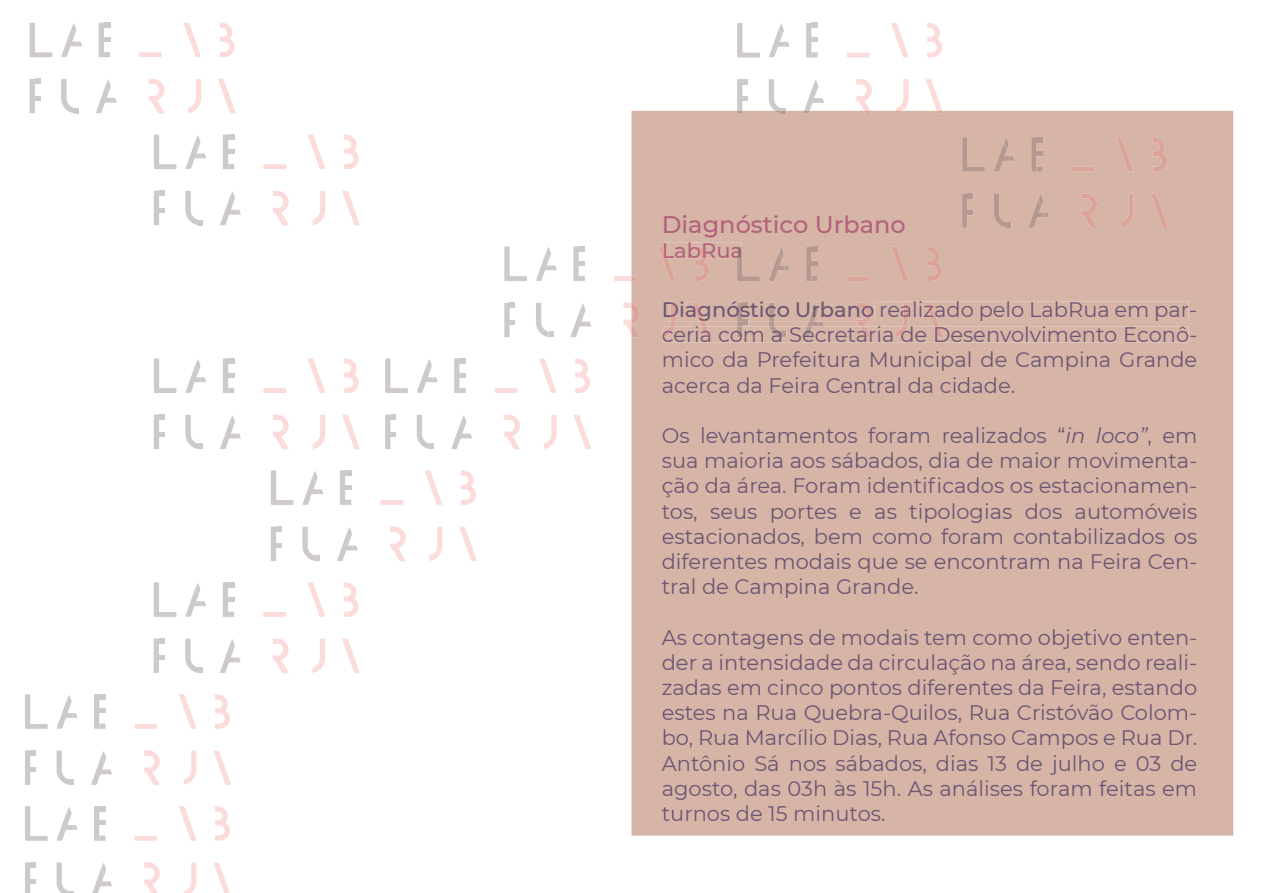
<style>
.page{position:relative;width:1263px;height:893px;background:#fff}
.page>*{position:absolute;margin:0;border:0;box-sizing:border-box;transform-origin:0 0}
.t1{font:500 24px "Montserrat";color:#b2627b}
.t2{font:21px/25.2px "Montserrat";color:#6b5674;text-align:justify}
.t3{font:500 21px "Montserrat";color:#b2627b}
.s1{font-weight:500;color:#875774}
.s2{color:#875774}
.s3{font-style:italic}
</style>
<div class="page">
<div style="left:631px;top:111px;width:602px;height:724px;background:#d6b5a7"></div>
<svg style="left:30px;top:23px;width:23px;height:34px"></svg>
<svg style="left:99px;top:23px;width:11px;height:34px"></svg>
<svg style="left:30px;top:79px;width:11px;height:34px"></svg>
<svg style="left:61px;top:79px;width:18px;height:34px"></svg>
<svg style="left:96px;top:79px;width:21px;height:34px"></svg>
<svg style="left:61px;top:23px;width:21px;height:34px"></svg>
<svg style="left:220px;top:23px;width:15px;height:34px"></svg>
<svg style="left:149px;top:79px;width:15px;height:35px"></svg>
<svg style="left:188px;top:79px;width:13px;height:34px"></svg>
<svg style="left:183px;top:23px;width:18px;height:34px"></svg>
<svg style="left:218px;top:79px;width:18px;height:34px"></svg>
<svg style="left:139px;top:52px;width:23px;height:5px"></svg>
<svg style="left:154px;top:135px;width:23px;height:34px"></svg>
<svg style="left:223px;top:135px;width:11px;height:34px"></svg>
<svg style="left:154px;top:191px;width:11px;height:34px"></svg>
<svg style="left:185px;top:191px;width:18px;height:34px"></svg>
<svg style="left:220px;top:191px;width:21px;height:34px"></svg>
<svg style="left:185px;top:135px;width:21px;height:34px"></svg>
<svg style="left:344px;top:135px;width:15px;height:34px"></svg>
<svg style="left:273px;top:191px;width:16px;height:35px"></svg>
<svg style="left:313px;top:191px;width:12px;height:34px"></svg>
<svg style="left:308px;top:135px;width:17px;height:34px"></svg>
<svg style="left:342px;top:191px;width:18px;height:34px"></svg>
<svg style="left:263px;top:164px;width:23px;height:5px"></svg>
<svg style="left:154px;top:358px;width:23px;height:35px"></svg>
<svg style="left:223px;top:358px;width:11px;height:35px"></svg>
<svg style="left:154px;top:415px;width:11px;height:34px"></svg>
<svg style="left:185px;top:415px;width:18px;height:34px"></svg>
<svg style="left:220px;top:415px;width:21px;height:34px"></svg>
<svg style="left:185px;top:359px;width:21px;height:34px"></svg>
<svg style="left:344px;top:358px;width:15px;height:35px"></svg>
<svg style="left:273px;top:415px;width:16px;height:34px"></svg>
<svg style="left:313px;top:415px;width:12px;height:34px"></svg>
<svg style="left:308px;top:358px;width:17px;height:35px"></svg>
<svg style="left:342px;top:415px;width:18px;height:34px"></svg>
<svg style="left:263px;top:388px;width:23px;height:5px"></svg>
<svg style="left:385px;top:358px;width:23px;height:35px"></svg>
<svg style="left:454px;top:358px;width:12px;height:35px"></svg>
<div style="left:459px;top:358px;width:7px;height:6px;background:#cec9ca"></div>
<svg style="left:385px;top:415px;width:11px;height:34px"></svg>
<svg style="left:417px;top:415px;width:17px;height:34px"></svg>
<svg style="left:451px;top:415px;width:21px;height:34px"></svg>
<svg style="left:417px;top:359px;width:21px;height:34px"></svg>
<svg style="left:575px;top:358px;width:15px;height:35px"></svg>
<svg style="left:504px;top:415px;width:16px;height:34px"></svg>
<svg style="left:544px;top:415px;width:13px;height:34px"></svg>
<svg style="left:539px;top:358px;width:18px;height:35px"></svg>
<svg style="left:574px;top:415px;width:17px;height:34px"></svg>
<svg style="left:495px;top:388px;width:23px;height:5px"></svg>
<svg style="left:504px;top:246px;width:23px;height:35px"></svg>
<svg style="left:573px;top:246px;width:12px;height:35px"></svg>
<svg style="left:504px;top:303px;width:11px;height:34px"></svg>
<svg style="left:536px;top:303px;width:17px;height:34px"></svg>
<svg style="left:570px;top:303px;width:21px;height:34px"></svg>
<svg style="left:536px;top:247px;width:21px;height:34px"></svg>
<svg style="left:623px;top:303px;width:16px;height:34px"></svg>
<svg style="left:614px;top:276px;width:23px;height:5px"></svg>
<svg style="left:658px;top:242px;width:102px;height:39px;background:#d5b2a5"></svg>
<svg style="left:806px;top:246px;width:12px;height:35px"></svg>
<div style="left:811px;top:246px;width:7px;height:6px;background:#b59991"></div>
<svg style="left:769px;top:247px;width:21px;height:34px"></svg>
<svg style="left:927px;top:246px;width:15px;height:35px"></svg>
<svg style="left:891px;top:246px;width:17px;height:35px"></svg>
<svg style="left:663px;top:301px;width:525px;height:41px;background:#d5b4a7"></svg>
<svg style="left:847px;top:276px;width:23px;height:5px"></svg>
<svg style="left:737px;top:23px;width:23px;height:34px"></svg>
<svg style="left:806px;top:23px;width:12px;height:35px"></svg>
<svg style="left:737px;top:79px;width:11px;height:35px"></svg>
<svg style="left:769px;top:79px;width:17px;height:35px"></svg>
<svg style="left:803px;top:80px;width:21px;height:34px"></svg>
<svg style="left:769px;top:23px;width:21px;height:34px"></svg>
<svg style="left:927px;top:23px;width:15px;height:34px"></svg>
<svg style="left:856px;top:79px;width:16px;height:35px"></svg>
<svg style="left:896px;top:79px;width:13px;height:34px"></svg>
<svg style="left:891px;top:23px;width:17px;height:35px"></svg>
<svg style="left:925px;top:79px;width:18px;height:35px"></svg>
<svg style="left:847px;top:53px;width:23px;height:4px"></svg>
<svg style="left:962px;top:137px;width:23px;height:35px"></svg>
<svg style="left:1031px;top:137px;width:12px;height:35px"></svg>
<svg style="left:962px;top:193px;width:11px;height:35px"></svg>
<svg style="left:994px;top:193px;width:17px;height:35px"></svg>
<svg style="left:1028px;top:194px;width:21px;height:34px"></svg>
<svg style="left:994px;top:137px;width:21px;height:35px"></svg>
<svg style="left:1152px;top:137px;width:15px;height:35px"></svg>
<svg style="left:1081px;top:193px;width:16px;height:35px"></svg>
<svg style="left:1121px;top:193px;width:13px;height:35px"></svg>
<svg style="left:1116px;top:137px;width:17px;height:35px"></svg>
<svg style="left:1150px;top:193px;width:18px;height:35px"></svg>
<svg style="left:1072px;top:167px;width:23px;height:5px"></svg>
<svg style="left:271px;top:470px;width:23px;height:35px"></svg>
<svg style="left:340px;top:470px;width:11px;height:35px"></svg>
<svg style="left:271px;top:526px;width:11px;height:35px"></svg>
<svg style="left:302px;top:527px;width:18px;height:34px"></svg>
<svg style="left:337px;top:527px;width:21px;height:34px"></svg>
<svg style="left:302px;top:471px;width:21px;height:34px"></svg>
<svg style="left:461px;top:470px;width:15px;height:35px"></svg>
<svg style="left:390px;top:527px;width:16px;height:34px"></svg>
<svg style="left:430px;top:527px;width:12px;height:34px"></svg>
<svg style="left:425px;top:470px;width:17px;height:35px"></svg>
<svg style="left:459px;top:527px;width:18px;height:34px"></svg>
<svg style="left:380px;top:500px;width:23px;height:5px"></svg>
<svg style="left:154px;top:582px;width:23px;height:35px"></svg>
<svg style="left:223px;top:582px;width:11px;height:35px"></svg>
<svg style="left:154px;top:638px;width:11px;height:35px"></svg>
<svg style="left:185px;top:638px;width:18px;height:35px"></svg>
<svg style="left:220px;top:639px;width:21px;height:34px"></svg>
<svg style="left:185px;top:583px;width:21px;height:34px"></svg>
<svg style="left:344px;top:582px;width:15px;height:35px"></svg>
<svg style="left:273px;top:638px;width:15px;height:35px"></svg>
<svg style="left:312px;top:639px;width:13px;height:34px"></svg>
<svg style="left:308px;top:582px;width:17px;height:35px"></svg>
<svg style="left:342px;top:638px;width:18px;height:35px"></svg>
<svg style="left:263px;top:612px;width:23px;height:5px"></svg>
<svg style="left:25px;top:694px;width:23px;height:35px"></svg>
<svg style="left:94px;top:694px;width:11px;height:35px"></svg>
<svg style="left:25px;top:750px;width:11px;height:35px"></svg>
<svg style="left:57px;top:750px;width:17px;height:35px"></svg>
<svg style="left:91px;top:751px;width:21px;height:34px"></svg>
<svg style="left:57px;top:695px;width:21px;height:34px"></svg>
<svg style="left:215px;top:694px;width:15px;height:35px"></svg>
<svg style="left:144px;top:750px;width:16px;height:35px"></svg>
<svg style="left:184px;top:750px;width:12px;height:35px"></svg>
<svg style="left:179px;top:694px;width:17px;height:35px"></svg>
<svg style="left:213px;top:750px;width:18px;height:35px"></svg>
<svg style="left:135px;top:724px;width:22px;height:5px"></svg>
<svg style="left:25px;top:806px;width:23px;height:35px"></svg>
<svg style="left:94px;top:806px;width:11px;height:35px"></svg>
<svg style="left:25px;top:862px;width:11px;height:31px"></svg>
<svg style="left:57px;top:862px;width:17px;height:31px"></svg>
<svg style="left:92px;top:863px;width:20px;height:30px"></svg>
<svg style="left:57px;top:807px;width:21px;height:34px"></svg>
<svg style="left:215px;top:806px;width:15px;height:35px"></svg>
<svg style="left:144px;top:862px;width:16px;height:31px"></svg>
<svg style="left:184px;top:862px;width:12px;height:31px"></svg>
<svg style="left:179px;top:806px;width:17px;height:35px"></svg>
<svg style="left:213px;top:862px;width:17px;height:31px"></svg>
<svg style="left:135px;top:836px;width:22px;height:5px"></svg>
<p class="t1" style="left:662px;top:208px;width:245px">Diagnóstico Urbano</p>
<p class="t3" style="left:662px;top:236px;width:83px">LabRua</p>
<p class="t2" style="left:662px;top:296px;width:537px"><span class="s1">Diagnóstico Urbano</span> <span class="s2">realizado pelo LabRua em par&shy;ceria com a Secretaria de Desenvolvimento Econô&shy;</span>mico da Prefeitura Municipal de Campina Grande acerca da Feira Central da cidade.</p>
<p class="t2" style="left:662px;top:422px;width:537px">Os levantamentos foram realizados “<span class="s3">in loco”</span>, em sua maioria aos sábados, dia de maior movimenta&shy;ção da área. Foram identificados os estacionamen&shy;tos, seus portes e as tipologias dos automóveis estacionados, bem como foram contabilizados os diferentes modais que se encontram na Feira Cen&shy;tral de Campina Grande.</p>
<p class="t2" style="left:662px;top:624px;width:537px">As contagens de modais tem como objetivo enten&shy;der a intensidade da circulação na área, sendo reali&shy;zadas em cinco pontos diferentes da Feira, estando estes na Rua Quebra-Quilos, Rua Cristóvão Colom&shy;bo, Rua Marcílio Dias, Rua Afonso Campos e Rua Dr.<br>Antônio Sá nos sábados, dias 13 de julho e 03 de agosto, das 03h às 15h. As análises foram feitas em turnos de 15 minutos.</p>
</div>
